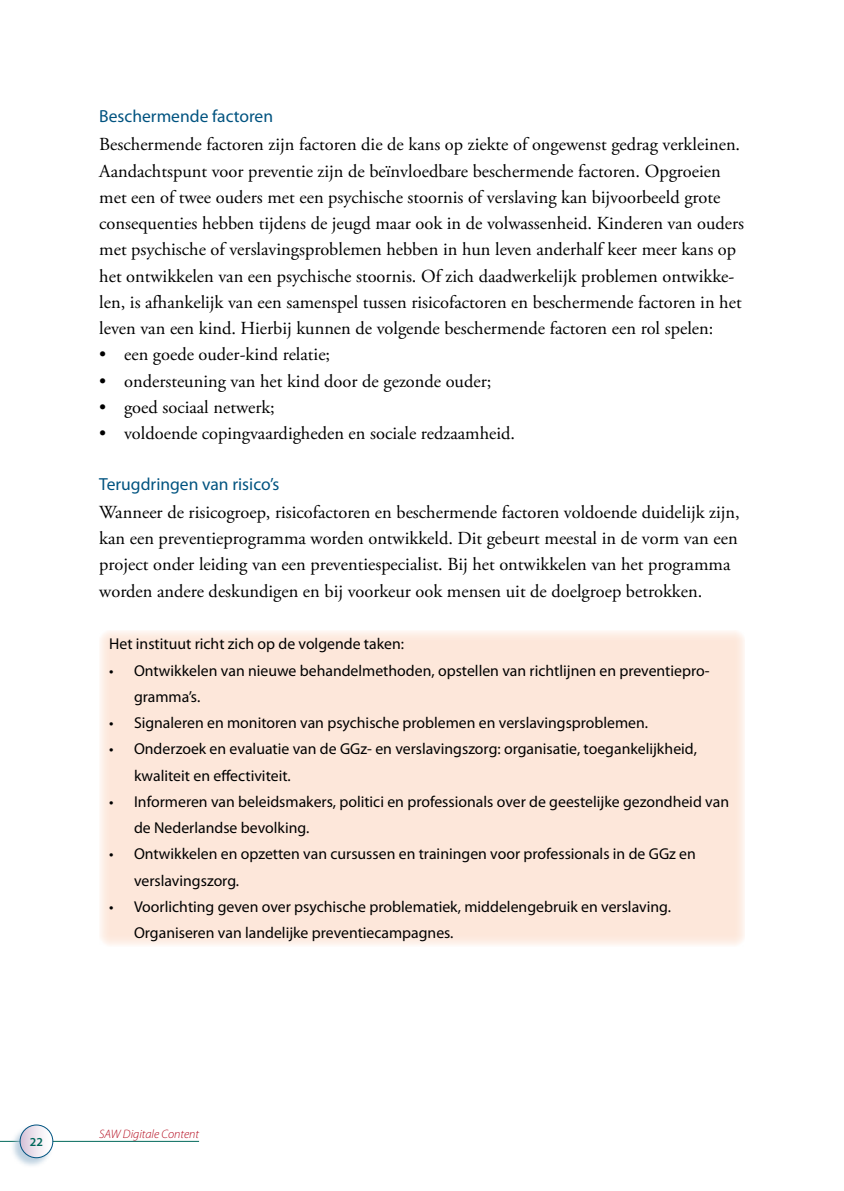
<style>
.page{position:relative;width:844px;height:1191px;background:#fff}
.page>*{position:absolute;margin:0;border:0;box-sizing:border-box;transform-origin:0 0}
.t1{font:18.38px/26.2px "Adobe Garamond Pro";color:#000}
.t2{font:17.5px "Myriad Pro";color:#005380}
.t3{font:15.75px/26.2px "Myriad Pro";color:#000}
.t4{font:italic 300 12.25px "Myriad Pro";color:#b3071b}
.t5{font:600 12.25px "Myriad Pro";color:#00685b}
</style>
<div class="page">
<div style="left:99px;top:630px;width:645px;height:316px;background:#fde7da"></div>
<hr style="left:0;top:1141px;width:199px;height:1px;background:#00685b">
<div style="left:9px;top:1124px;width:44px;height:43px;background:#a8c2d6;opacity:.75"></div>
<svg style="left:20px;top:1125px;width:33px;height:32px"></svg>
<div style="left:20px;top:1124px;width:33px;height:34px;border:1px solid #005380;border-radius:50%"></div>
<p class="t2" style="left:99px;top:106px;width:175px">Beschermende factoren</p>
<p class="t1" style="left:99px;top:132px;width:646px">Beschermende factoren zijn factoren die de kans op ziekte of ongewenst gedrag verkleinen.<br>Aandachtspunt voor preventie zijn de beïnvloedbare beschermende factoren. Opgroeien met een of twee ouders met een psychische stoornis of verslaving kan bijvoorbeeld grote consequenties hebben tijdens de jeugd maar ook in de volwassenheid. Kinderen van ouders met psychische of verslavingsproblemen hebben in hun leven anderhalf keer meer kans op het ontwikkelen van een psychische stoornis. Of zich daadwerkelijk problemen ontwikke&shy;len, is afhankelijk van een samenspel tussen risicofactoren en beschermende factoren in het leven van een kind. Hierbij kunnen de volgende beschermende factoren een rol spelen:</p>
<p class="t1" style="left:99px;top:342px;width:232px">• een goede ouder-kind relatie;</p>
<p class="t1" style="left:99px;top:368px;width:393px">• ondersteuning van het kind door de gezonde ouder;</p>
<p class="t1" style="left:99px;top:395px;width:177px">• goed sociaal netwerk;</p>
<p class="t1" style="left:99px;top:421px;width:417px">• voldoende copingvaardigheden en sociale redzaamheid.</p>
<p class="t2" style="left:99px;top:473px;width:181px">Terugdringen van risico’s</p>
<p class="t1" style="left:99px;top:499px;width:642px">Wanneer de risicogroep, risicofactoren en beschermende factoren voldoende duidelijk zijn, kan een preventieprogramma worden ontwikkeld. Dit gebeurt meestal in de vorm van een project onder leiding van een preventiespecialist. Bij het ontwikkelen van het programma worden andere deskundigen en bij voorkeur ook mensen uit de doelgroep betrokken.</p>
<p class="t3" style="left:109px;top:630px;width:296px">Het instituut richt zich op de volgende taken:</p>
<p class="t3" style="left:134px;top:657px;width:577px;text-indent:-25px">• Ontwikkelen van nieuwe behandelmethoden, opstellen van richtlijnen en preventiepro&shy;gramma’s.</p>
<p class="t3" style="left:109px;top:709px;width:540px">• Signaleren en monitoren van psychische problemen en verslavingsproblemen.</p>
<p class="t3" style="left:134px;top:735px;width:564px;text-indent:-25px">• Onderzoek en evaluatie van de GGz- en verslavingszorg: organisatie, toegankelijkheid, kwaliteit en effectiviteit.</p>
<p class="t3" style="left:134px;top:788px;width:596px;text-indent:-25px">• Informeren van beleidsmakers, politici en professionals over de geestelijke gezondheid van de Nederlandse bevolking.</p>
<p class="t3" style="left:134px;top:840px;width:563px;text-indent:-25px">• Ontwikkelen en opzetten van cursussen en trainingen voor professionals in de GGz en verslavingszorg.</p>
<p class="t3" style="left:134px;top:893px;width:538px;text-indent:-25px">• Voorlichting geven over psychische problematiek, middelengebruik en verslaving.<br>Organiseren van landelijke preventiecampagnes.</p>
<p class="t5" style="left:30px;top:1133px;width:15px">22</p>
<p class="t4" style="left:99px;top:1127px;width:101px">SAW Digitale Content</p>
</div>
